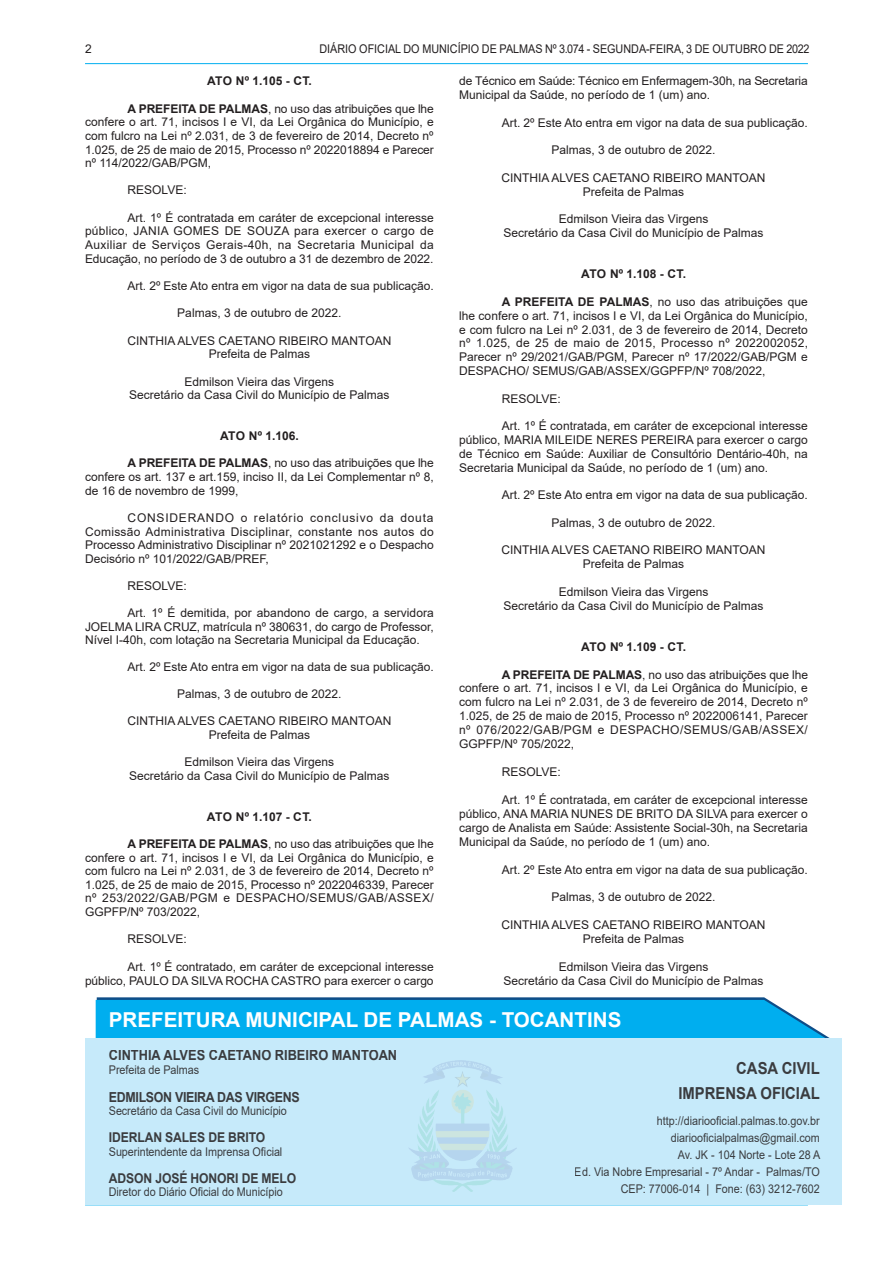
<style>
.page{position:relative;width:893px;height:1263px;background:#fff}
.page>*{position:absolute;margin:0;border:0;box-sizing:border-box;transform-origin:0 0}
.t1{font:700 20.55px "Arial";color:#fff}
.t2{font:700 16.5px/25.7px "Arial";color:#231f20;text-align:right;scale:.9 1}
.t3{font:700 14.25px "Arial";color:#231f20;scale:.9 1}
.t4{font:700 13.8px "Arial";letter-spacing:-.025em;color:#231f20;scale:.9 1}
.t5{font:700 13.5px "Arial";letter-spacing:-.01em;color:#231f20;scale:.9 1}
.t6{font:12px/13.6px "Arial";color:#231f20;text-align:justify}
.t7{font:12px/17.1px "Arial";color:#231f20;text-align:right;scale:.9 1}
.t8{font:700 12px "Arial";color:#231f20}
.s1{font-weight:700}
</style>
<div class="page">
<hr style="left:85px;top:63px;width:723px;height:1px;background:#00aeef">
<hr style="left:85px;top:1204px;width:723px;height:1px;background:#00aeef">
<svg style="left:96px;top:997px;width:734px;height:41px;background:#0eace9"></svg>
<div style="left:85px;top:1038px;width:757px;height:166px;background:#c6eafa"></div>
<img style="left:409px;top:1061px;width:107px;height:130px">
<p class="t6" style="left:85px;top:42px;width:8px">2</p>
<p class="t7" style="left:319px;top:40px;width:546px">DIÁRIO OFICIAL DO MUNICÍPIO DE PALMAS Nº 3.074 - SEGUNDA-FEIRA, 3 DE OUTUBRO DE 2022</p>
<p class="t8" style="left:207px;top:73px;width:106px">ATO Nº 1.105 - CT.</p>
<p class="t6" style="left:85px;top:101px;width:350px;text-indent:43px"><span class="s1">A PREFEITA DE PALMAS</span>, no uso das atribuições que lhe confere o art. 71, incisos I e VI, da Lei Orgânica do Município, e com fulcro na Lei nº 2.031, de 3 de fevereiro de 2014, Decreto nº 1.025, de 25 de maio de 2015, Processo nº 2022018894 e Parecer nº 114/2022/GAB/PGM,</p>
<p class="t6" style="left:128px;top:183px;width:61px">RESOLVE:</p>
<p class="t6" style="left:85px;top:211px;width:350px;text-indent:43px">Art. 1º É contratada em caráter de excepcional interesse público, JANIA GOMES DE SOUZA para exercer o cargo de Auxiliar de Serviços Gerais-40h, na Secretaria Municipal da Educação, no período de 3 de outubro a 31 de dezembro de 2022.</p>
<p class="t6" style="left:128px;top:279px;width:308px">Art. 2º Este Ato entra em vigor na data de sua publicação.</p>
<p class="t6" style="left:177px;top:306px;width:166px">Palmas, 3 de outubro de 2022.</p>
<p class="t6" style="left:127px;top:333px;width:266px;text-align:center">CINTHIA ALVES CAETANO RIBEIRO MANTOAN<br>Prefeita de Palmas</p>
<p class="t6" style="left:129px;top:374px;width:262px;text-align:center">Edmilson Vieira das Virgens<br>Secretário da Casa Civil do Município de Palmas</p>
<p class="t8" style="left:220px;top:427px;width:80px">ATO Nº 1.106.</p>
<p class="t6" style="left:85px;top:456px;width:350px;text-indent:43px"><span class="s1">A PREFEITA DE PALMAS</span>, no uso das atribuições que lhe confere os art. 137 e art.159, inciso II, da Lei Complementar nº 8, de 16 de novembro de 1999,</p>
<p class="t6" style="left:85px;top:511px;width:350px;text-indent:43px">CONSIDERANDO o relatório conclusivo da douta Comissão Administrativa Disciplinar, constante nos autos do Processo Administrativo Disciplinar nº 2021021292 e o Despacho Decisório nº 101/2022/GAB/PREF,</p>
<p class="t6" style="left:128px;top:579px;width:61px">RESOLVE:</p>
<p class="t6" style="left:85px;top:606px;width:350px;text-indent:43px">Art. 1º É demitida, por abandono de cargo, a servidora JOELMA LIRA CRUZ, matrícula nº 380631, do cargo de Professor, Nível I-40h, com lotação na Secretaria Municipal da Educação.</p>
<p class="t6" style="left:128px;top:660px;width:308px">Art. 2º Este Ato entra em vigor na data de sua publicação.</p>
<p class="t6" style="left:177px;top:687px;width:166px">Palmas, 3 de outubro de 2022.</p>
<p class="t6" style="left:127px;top:714px;width:266px;text-align:center">CINTHIA ALVES CAETANO RIBEIRO MANTOAN<br>Prefeita de Palmas</p>
<p class="t6" style="left:129px;top:755px;width:262px;text-align:center">Edmilson Vieira das Virgens<br>Secretário da Casa Civil do Município de Palmas</p>
<p class="t8" style="left:207px;top:808px;width:106px">ATO Nº 1.107 - CT.</p>
<p class="t6" style="left:85px;top:837px;width:350px;text-indent:43px"><span class="s1">A PREFEITA DE PALMAS</span>, no uso das atribuições que lhe confere o art. 71, incisos I e VI, da Lei Orgânica do Município, e com fulcro na Lei nº 2.031, de 3 de fevereiro de 2014, Decreto nº 1.025, de 25 de maio de 2015, Processo nº 2022046339, Parecer nº 253/2022/GAB/PGM e DESPACHO/SEMUS/GAB/ASSEX/ GGPFP/Nº 703/2022,</p>
<p class="t6" style="left:128px;top:932px;width:61px">RESOLVE:</p>
<p class="t6" style="left:85px;top:960px;width:350px;text-align:right">Art. 1º É contratado, em caráter de excepcional interesse público, PAULO DA SILVA ROCHA CASTRO para exercer o cargo</p>
<p class="t6" style="left:459px;top:74px;width:350px">de Técnico em Saúde: Técnico em Enfermagem-30h, na Secretaria<br>Municipal da Saúde, no período de 1 (um) ano.</p>
<p class="t6" style="left:502px;top:115px;width:308px">Art. 2º Este Ato entra em vigor na data de sua publicação.</p>
<p class="t6" style="left:551px;top:143px;width:166px">Palmas, 3 de outubro de 2022.</p>
<p class="t6" style="left:501px;top:171px;width:266px;text-align:center">CINTHIA ALVES CAETANO RIBEIRO MANTOAN<br>Prefeita de Palmas</p>
<p class="t6" style="left:503px;top:212px;width:262px;text-align:center">Edmilson Vieira das Virgens<br>Secretário da Casa Civil do Município de Palmas</p>
<p class="t8" style="left:581px;top:266px;width:106px">ATO Nº 1.108 - CT.</p>
<p class="t6" style="left:459px;top:295px;width:350px;text-indent:43px"><span class="s1">A PREFEITA DE PALMAS</span>, no uso das atribuições que lhe confere o art. 71, incisos I e VI, da Lei Orgânica do Município, e com fulcro na Lei nº 2.031, de 3 de fevereiro de 2014, Decreto nº 1.025, de 25 de maio de 2015, Processo nº 2022002052, Parecer nº 29/2021/GAB/PGM, Parecer nº 17/2022/GAB/PGM e DESPACHO/ SEMUS/GAB/ASSEX/GGPFP/Nº 708/2022,</p>
<p class="t6" style="left:502px;top:391px;width:61px">RESOLVE:</p>
<p class="t6" style="left:459px;top:419px;width:350px;text-indent:43px">Art. 1º É contratada, em caráter de excepcional interesse público, MARIA MILEIDE NERES PEREIRA para exercer o cargo de Técnico em Saúde: Auxiliar de Consultório Dentário-40h, na Secretaria Municipal da Saúde, no período de 1 (um) ano.</p>
<p class="t6" style="left:502px;top:488px;width:308px">Art. 2º Este Ato entra em vigor na data de sua publicação.</p>
<p class="t6" style="left:551px;top:516px;width:166px">Palmas, 3 de outubro de 2022.</p>
<p class="t6" style="left:501px;top:543px;width:266px;text-align:center">CINTHIA ALVES CAETANO RIBEIRO MANTOAN<br>Prefeita de Palmas</p>
<p class="t6" style="left:503px;top:585px;width:262px;text-align:center">Edmilson Vieira das Virgens<br>Secretário da Casa Civil do Município de Palmas</p>
<p class="t8" style="left:581px;top:638px;width:106px">ATO Nº 1.109 - CT.</p>
<p class="t6" style="left:459px;top:667px;width:350px;text-indent:43px"><span class="s1">A PREFEITA DE PALMAS</span>, no uso das atribuições que lhe confere o art. 71, incisos I e VI, da Lei Orgânica do Município, e com fulcro na Lei nº 2.031, de 3 de fevereiro de 2014, Decreto nº 1.025, de 25 de maio de 2015, Processo nº 2022006141, Parecer nº 076/2022/GAB/PGM e DESPACHO/SEMUS/GAB/ASSEX/ GGPFP/Nº 705/2022,</p>
<p class="t6" style="left:502px;top:765px;width:61px">RESOLVE:</p>
<p class="t6" style="left:459px;top:792px;width:350px;text-indent:43px">Art. 1º É contratada, em caráter de excepcional interesse público, ANA MARIA NUNES DE BRITO DA SILVA para exercer o cargo de Analista em Saúde: Assistente Social-30h, na Secretaria Municipal da Saúde, no período de 1 (um) ano.</p>
<p class="t6" style="left:502px;top:862px;width:308px">Art. 2º Este Ato entra em vigor na data de sua publicação.</p>
<p class="t6" style="left:551px;top:890px;width:166px">Palmas, 3 de outubro de 2022.</p>
<p class="t6" style="left:501px;top:918px;width:266px;text-align:center">CINTHIA ALVES CAETANO RIBEIRO MANTOAN<br>Prefeita de Palmas</p>
<p class="t6" style="left:503px;top:960px;width:262px;text-align:center">Edmilson Vieira das Virgens<br>Secretário da Casa Civil do Município de Palmas</p>
<h1 class="t1" style="left:109px;top:1005px;width:514px">PREFEITURA MUNICIPAL DE PALMAS - TOCANTINS</h1>
<p class="t3" style="left:109px;top:1045px;width:322px">CINTHIA ALVES CAETANO RIBEIRO MANTOAN</p>
<p class="t7" style="left:109px;top:1061px;width:102px">Prefeita de Palmas</p>
<p class="t4" style="left:109px;top:1087px;width:214px">EDMILSON VIEIRA DAS VIRGENS</p>
<p class="t7" style="left:109px;top:1102px;width:199px">Secretário da Casa Civil do Município</p>
<p class="t5" style="left:109px;top:1128px;width:175px">IDERLAN SALES DE BRITO</p>
<p class="t7" style="left:109px;top:1143px;width:194px">Superintendente da Imprensa Oficial</p>
<p class="t5" style="left:109px;top:1169px;width:210px">ADSON JOSÉ HONORI DE MELO</p>
<p class="t7" style="left:109px;top:1183px;width:195px">Diretor do Diário Oficial do Município</p>
<h2 class="t2" style="left:678px;top:1055px;width:159px">CASA CIVIL<br>IMPRENSA OFICIAL</h2>
<p class="t7" style="left:575px;top:1112px;width:274px">http://diariooficial.palmas.to.gov.br diariooficialpalmas@gmail.com<br>Av. JK - 104 Norte - Lote 28 A<br>Ed. Via Nobre Empresarial - 7º Andar - Palmas/TO CEP: 77006-014 | Fone: (63) 3212-7602</p>
</div>
